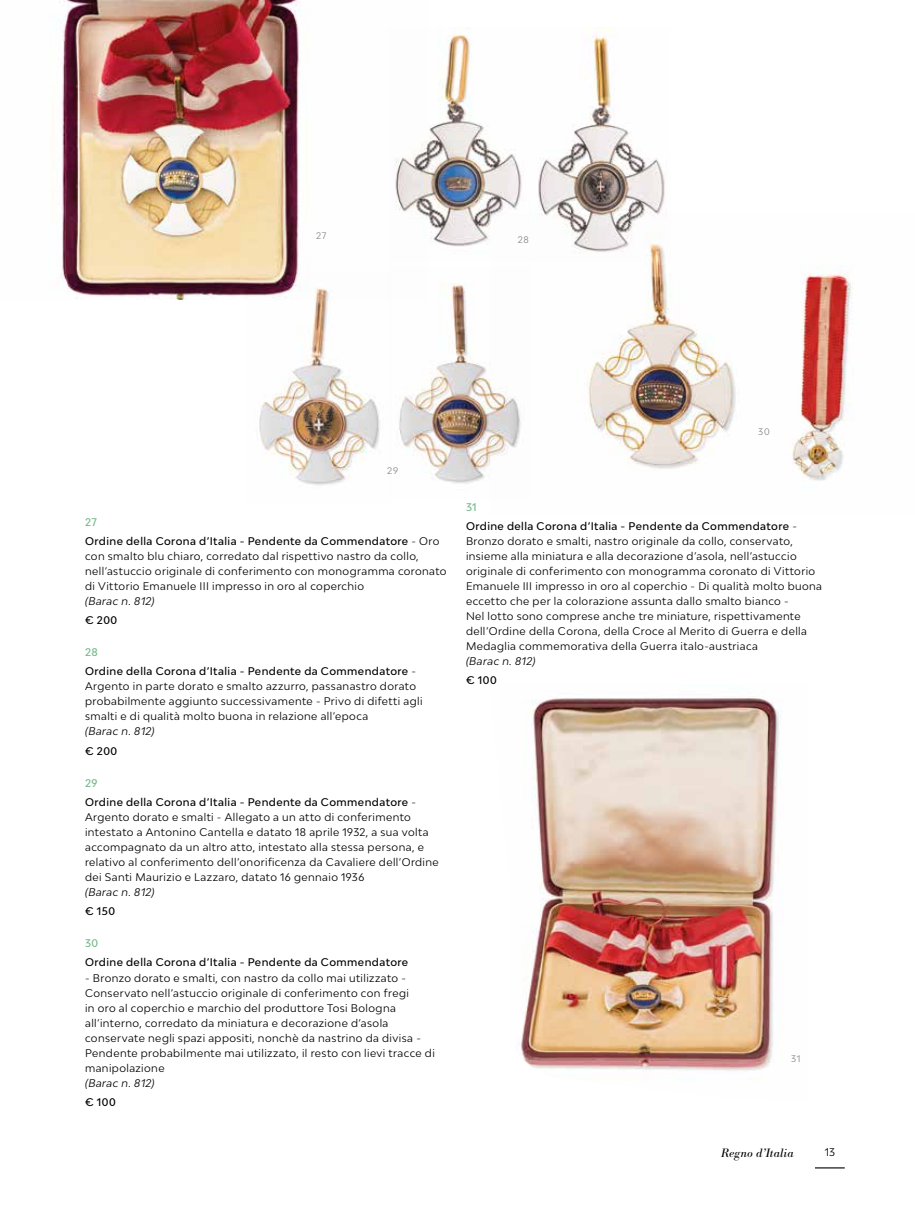
<style>
.page{position:relative;width:915px;height:1212px;background:#fff}
.page>*{position:absolute;margin:0;border:0;box-sizing:border-box;transform-origin:0 0}
.t1{font:italic 12px "Bodoni BE";letter-spacing:.025em;color:#000}
.t2{font:10.5px/15px "Bw Modelica";letter-spacing:.04em;color:#000}
.t3{font:500 10.5px/19.2px "Bw Modelica";letter-spacing:.04em;color:#000}
.t4{font:italic 10.5px "Bw Modelica";letter-spacing:.04em;color:#000}
.t5{font:500 10.5px "Bw Modelica";color:#77b88c}
.t6{font:9px "Bw Modelica";letter-spacing:.075em;color:#878787}
.s1{color:#77b88c}
.s2{font-weight:400}
</style>
<div class="page">
<img style="left:54px;top:0;width:245px;height:300px">
<img style="left:395px;top:28px;width:270px;height:219px">
<img style="left:489px;top:214px;width:364px;height:267px">
<img style="left:521px;top:698px;width:260px;height:373px">
<img style="left:246px;top:272px;width:134px;height:213px">
<img style="left:399px;top:266px;width:132px;height:218px">
<hr style="left:814px;top:1167px;width:30px;height:1px;background:#000">
<p class="t6" style="left:316px;top:230px;width:12px">27</p>
<p class="t6" style="left:518px;top:234px;width:12px">28</p>
<p class="t6" style="left:387px;top:465px;width:12px">29</p>
<p class="t3" style="left:85px;top:512px;width:356px"><span class="s1">27<br></span>Ordine della Corona d’Italia - Pendente da Commendatore <span class="s2">- Oro</span></p>
<p class="t2" style="left:85px;top:548px;width:363px">con smalto blu chiaro, corredato dal rispettivo nastro da collo, nell’astuccio originale di conferimento con monogramma coronato di Vittorio Emanuele III impresso in oro al coperchio</p>
<p class="t4" style="left:85px;top:594px;width:71px">(Barac n. 812)</p>
<p class="t3" style="left:85px;top:610px;width:34px">€ 200</p>
<p class="t3" style="left:85px;top:642px;width:332px"><span class="s1">28<br></span>Ordine della Corona d’Italia - Pendente da Commendatore <span class="s2">-</span></p>
<p class="t2" style="left:85px;top:679px;width:339px">Argento in parte dorato e smalto azzurro, passanastro dorato probabilmente aggiunto successivamente - Privo di difetti agli smalti e di qualità molto buona in relazione all’epoca</p>
<p class="t4" style="left:85px;top:725px;width:71px">(Barac n. 812)</p>
<p class="t3" style="left:85px;top:741px;width:34px">€ 200</p>
<p class="t3" style="left:85px;top:773px;width:332px"><span class="s1">29<br></span>Ordine della Corona d’Italia - Pendente da Commendatore <span class="s2">-</span></p>
<p class="t2" style="left:85px;top:809px;width:355px">Argento dorato e smalti - Allegato a un atto di conferimento intestato a Antonino Cantella e datato 18 aprile 1932, a sua volta accompagnato da un altro atto, intestato alla stessa persona, e relativo al conferimento dell’onorificenza da Cavaliere dell’Ordine dei Santi Maurizio e Lazzaro, datato 16 gennaio 1936</p>
<p class="t4" style="left:85px;top:885px;width:71px">(Barac n. 812)</p>
<p class="t3" style="left:85px;top:901px;width:31px">€ 150</p>
<p class="t5" style="left:85px;top:936px;width:15px">30</p>
<p class="t3" style="left:85px;top:953px;width:324px">Ordine della Corona d’Italia - Pendente da Commendatore</p>
<p class="t2" style="left:85px;top:970px;width:351px">- Bronzo dorato e smalti, con nastro da collo mai utilizzato - Conservato nell’astuccio originale di conferimento con fregi<br>in oro al coperchio e marchio del produttore Tosi Bologna all’interno, corredato da miniatura e decorazione d’asola conservate negli spazi appositi, nonchè da nastrino da divisa - Pendente probabilmente mai utilizzato, il resto con lievi tracce di manipolazione</p>
<p class="t4" style="left:85px;top:1076px;width:71px">(Barac n. 812)</p>
<p class="t3" style="left:85px;top:1092px;width:32px">€ 100</p>
<p class="t6" style="left:758px;top:426px;width:13px">30</p>
<p class="t3" style="left:466px;top:497px;width:332px"><span class="s1">31<br></span>Ordine della Corona d’Italia - Pendente da Commendatore <span class="s2">-</span></p>
<p class="t2" style="left:466px;top:533px;width:357px">Bronzo dorato e smalti, nastro originale da collo, conservato, insieme alla miniatura e alla decorazione d’asola, nell’astuccio originale di conferimento con monogramma coronato di Vittorio Emanuele III impresso in oro al coperchio - Di qualità molto buona eccetto che per la colorazione assunta dallo smalto bianco -<br>Nel lotto sono comprese anche tre miniature, rispettivamente dell’Ordine della Corona, della Croce al Merito di Guerra e della Medaglia commemorativa della Guerra italo-austriaca</p>
<p class="t4" style="left:466px;top:654px;width:71px">(Barac n. 812)</p>
<p class="t3" style="left:466px;top:670px;width:32px">€ 100</p>
<p class="t6" style="left:791px;top:1053px;width:11px">31</p>
<p class="t1" style="left:720px;top:1146px;width:74px">Regno d’Italia</p>
<p class="t2" style="left:824px;top:1145px;width:12px">13</p>
</div>
